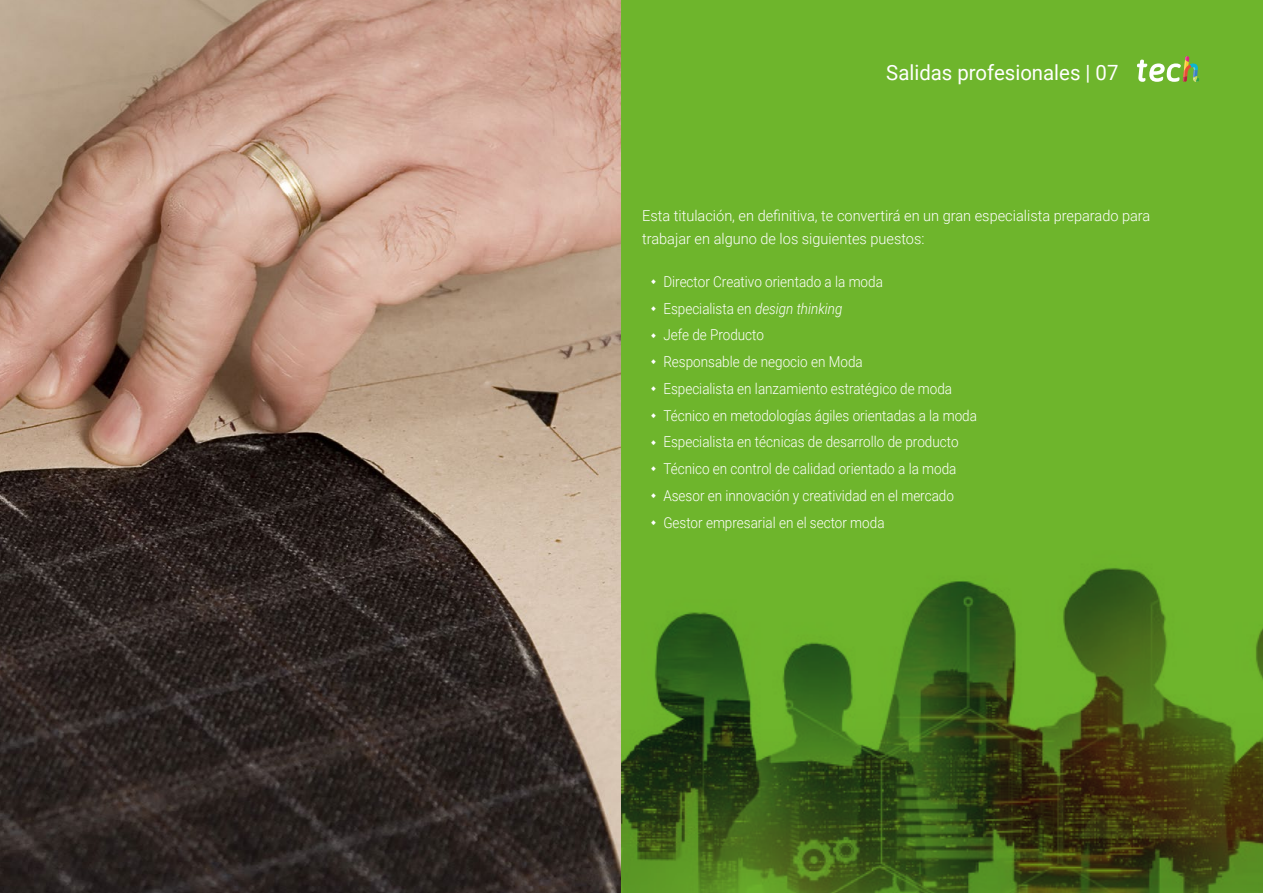
<style>
.page{position:relative;width:1263px;height:893px;background:#fff}
.page>*{position:absolute;margin:0;border:0;box-sizing:border-box;transform-origin:0 0}
.t1{font:21px "Roboto";color:#fff}
.t2{font:300 15px/26.7px "Roboto";color:#fff;scale:.9 1}
.t3{font:300 15px/22.5px "Roboto";color:#fefefe}
.s1{font-style:italic}
</style>
<div class="page">
<div style="left:621px;top:0;width:642px;height:893px;background:#6eb52c"></div>
<img style="left:621px;top:568px;width:642px;height:325px">
<img style="left:0;top:0;width:621px;height:893px">
<svg style="left:1137px;top:56px;width:62px;height:26px"></svg>
<h1 class="t1" style="left:886px;top:57px;width:234px">Salidas profesionales | 07</h1>
<p class="t3" style="left:642px;top:204px;width:510px">Esta titulación, en definitiva, te convertirá en un gran especialista preparado para trabajar en alguno de los siguientes puestos:</p>
<p class="t2" style="left:663px;top:268px;width:350px">Director Creativo orientado a la moda<br>Especialista en <span class="s1">design thinking<br></span>Jefe de Producto<br>Responsable de negocio en Moda<br>Especialista en lanzamiento estratégico de moda Técnico en metodologías ágiles orientadas a la moda Especialista en técnicas de desarrollo de producto Técnico en control de calidad orientado a la moda Asesor en innovación y creatividad en el mercado Gestor empresarial en el sector moda</p>
</div>
